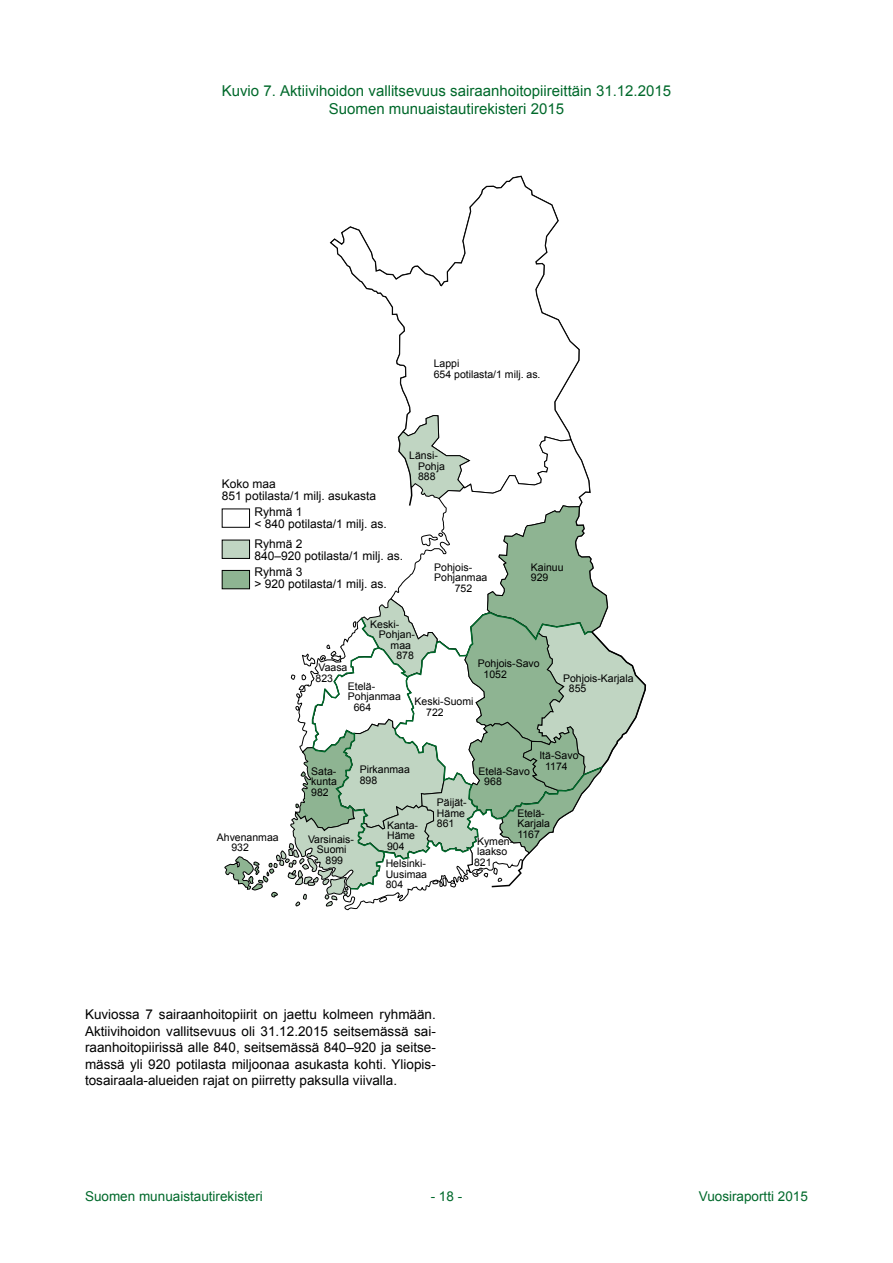
<style>
.page{position:relative;width:893px;height:1263px;background:#fff}
.page>*{position:absolute;margin:0;border:0;box-sizing:border-box;transform-origin:0 0}
.t1{font:15px/18px "Arial";color:#00692b;text-align:center}
.t2{font:13.5px/16.5px "Arial";color:#000;text-align:justify}
.t3{font:13.5px "Arial";color:#00692b}
.t4{font:12px/12px "Arial";color:#000}
.t5{font:10.5px/10.5px "Arial";color:#000}
</style>
<div class="page">
<div style="left:222px;top:540px;width:28px;height:19px;border:1px solid #000"></div>
<svg style="left:330px;top:176px;width:250px;height:239px"></svg>
<svg style="left:223px;top:415px;width:423px;height:496px"></svg>
<h1 class="t1" style="left:222px;top:82px;width:451px">Kuvio 7. Aktiivihoidon vallitsevuus sairaanhoitopiireittäin 31.12.2015<br>Suomen munuaistautirekisteri 2015</h1>
<p class="t5" style="left:434px;top:359px;width:108px">Lappi<br>654 potilasta/1 milj. as.</p>
<p class="t5" style="left:418px;top:450px;width:28px;text-indent:-9px">Länsi-<br>Pohja<br>888</p>
<p class="t4" style="left:222px;top:477px;width:156px">Koko maa<br>851 potilasta/1 milj. asukasta</p>
<p class="t4" style="left:254px;top:506px;width:134px">Ryhmä 1<br>&lt; 840 potilasta/1 milj. as.</p>
<p class="t4" style="left:254px;top:538px;width:150px">Ryhmä 2<br>840–920 potilasta/1 milj. as.</p>
<p class="t4" style="left:254px;top:566px;width:134px">Ryhmä 3<br>&gt; 920 potilasta/1 milj. as.</p>
<p class="t5" style="left:434px;top:562px;width:39px">Pohjois-</p>
<p class="t5" style="left:434px;top:572px;width:55px">Pohjanmaa</p>
<p class="t5" style="left:455px;top:583px;width:19px">752</p>
<p class="t5" style="left:531px;top:562px;width:34px">Kainuu<br>929</p>
<p class="t5" style="left:231px;top:832px;width:49px;text-indent:-15px">Ahvenanmaa<br>932</p>
<p class="t5" style="left:370px;top:619px;width:31px">Keski-</p>
<p class="t5" style="left:379px;top:629px;width:38px">Pohjan-</p>
<p class="t5" style="left:391px;top:640px;width:22px">maa</p>
<p class="t5" style="left:396px;top:650px;width:19px">878</p>
<p class="t5" style="left:484px;top:658px;width:58px;text-indent:-6px">Pohjois-Savo<br>1052</p>
<p class="t5" style="left:315px;top:662px;width:33px">Vaasa<br>823</p>
<p class="t5" style="left:348px;top:681px;width:29px">Etelä-</p>
<p class="t5" style="left:348px;top:691px;width:55px">Pohjanmaa</p>
<p class="t5" style="left:354px;top:702px;width:19px">664</p>
<p class="t5" style="left:426px;top:696px;width:49px;text-indent:-12px">Keski-Suomi<br>722</p>
<p class="t5" style="left:569px;top:673px;width:66px;text-indent:-6px">Pohjois-Karjala<br>855</p>
<p class="t5" style="left:311px;top:766px;width:27px;text-align:justify">Sata&shy;kunta 982</p>
<p class="t5" style="left:360px;top:764px;width:52px">Pirkanmaa<br>898</p>
<p class="t5" style="left:308px;top:834px;width:47px">Varsinais-</p>
<p class="t5" style="left:317px;top:844px;width:31px">Suomi</p>
<p class="t5" style="left:326px;top:855px;width:19px">899</p>
<p class="t5" style="left:387px;top:820px;width:32px">Kanta-<br>Häme<br>904</p>
<p class="t5" style="left:386px;top:858px;width:43px;text-align:justify">Helsinki-Uusimaa 804</p>
<p class="t5" style="left:437px;top:797px;width:31px">Päijät-<br>Häme<br>861</p>
<p class="t5" style="left:539px;top:750px;width:41px;text-align:center">Itä-Savo<br>1174</p>
<p class="t5" style="left:484px;top:766px;width:47px;text-indent:-6px">Etelä-Savo<br>968</p>
<p class="t5" style="left:517px;top:808px;width:34px">Etelä-<br>Karjala<br>1167</p>
<p class="t5" style="left:474px;top:836px;width:41px">Kymen&shy;laakso<br>821</p>
<p class="t2" style="left:85px;top:1006px;width:352px">Kuviossa 7 sairaanhoitopiirit on jaettu kolmeen ryhmään.<br>Aktiivihoidon vallitsevuus oli 31.12.2015 seitsemässä sai&shy;raanhoitopiirissä alle 840, seitsemässä 840–920 ja seitse&shy;mässä yli 920 potilasta miljoonaa asukasta kohti. Yliopis&shy;tosairaala-alueiden rajat on piirretty paksulla viivalla.</p>
<p class="t3" style="left:85px;top:1187px;width:179px">Suomen munuaistautirekisteri</p>
<p class="t3" style="left:431px;top:1187px;width:33px">- 18 -</p>
<p class="t3" style="left:699px;top:1187px;width:111px">Vuosiraportti 2015</p>
</div>
